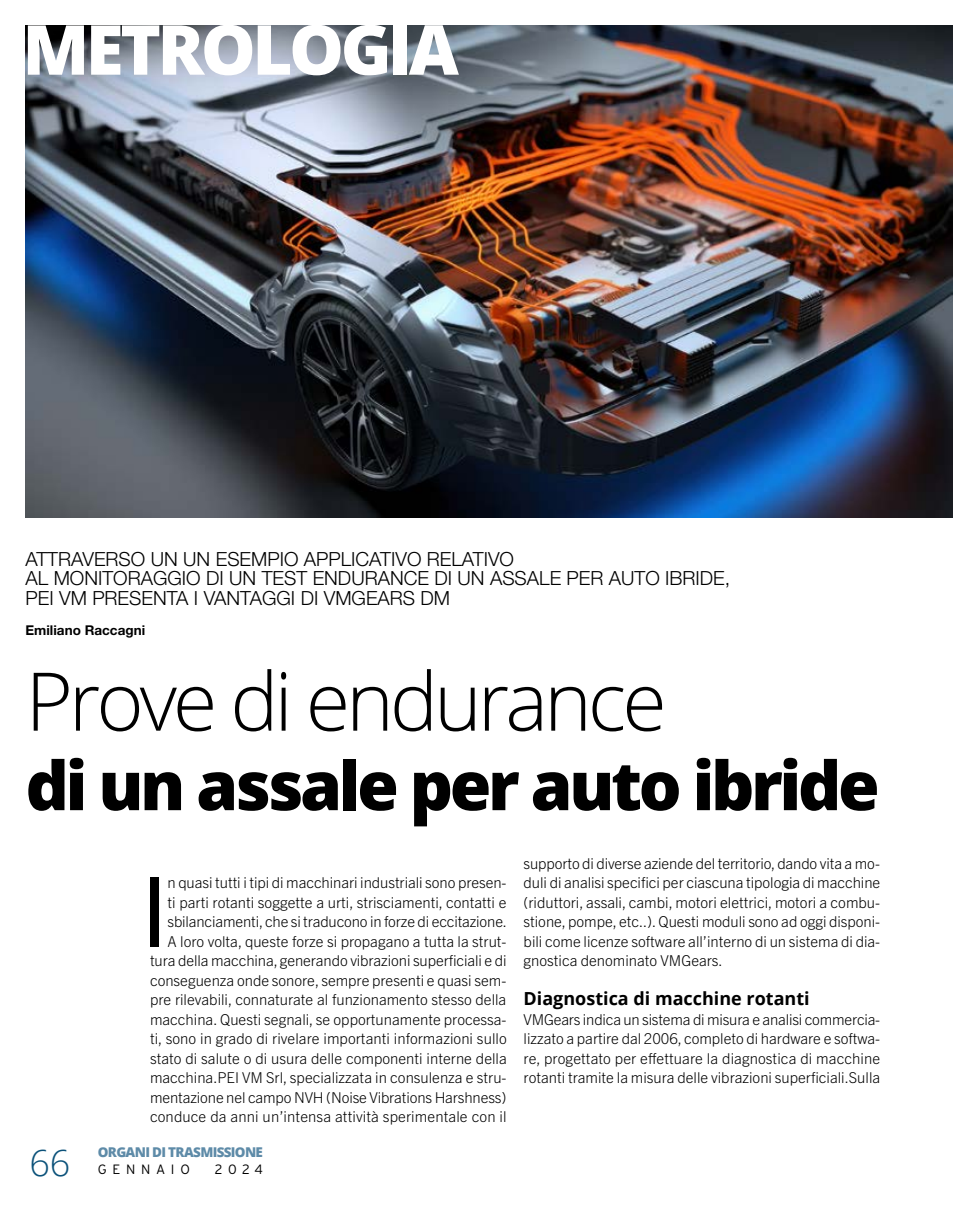
<style>
.page{position:relative;width:978px;height:1212px;background:#fff}
.page>*{position:absolute;margin:0;border:0;box-sizing:border-box;transform-origin:0 0}
.OT22_testo_capolettera{font:96.9px "Open Sans";color:#000}
.OT22_titolo_light{font:300 81px "Open Sans";letter-spacing:-.05em;color:#000}
.t1{font:800 69px "Open Sans";letter-spacing:-.05em;color:#fff}
.OT22_titolo_bold{font:800 67.5px "Open Sans";letter-spacing:-.05em;color:#000}
.t2{font:300 36px "Open Sans";color:#0c527a}
.OT22_sommario{font:300 19.5px/19.5px "Helvetica Neue LT Std";color:#000}
.OT22_titolino{font:700 18px "Open Sans";color:#000}
.OT22_testo_capolettera-2{font:300 15px/19.5px "Trade Gothic Next LT Pro";color:#000;text-align:justify}
.OT22_testo{font:300 15px/19.5px "Trade Gothic Next LT Pro";color:#000;text-align:justify}
.t3{font:800 13.5px "Open Sans";letter-spacing:-.05em;color:#5e8ba8}
.OT22_firma{font:700 13.5px "Helvetica Neue LT Std";color:#000}
.t4{font:300 13.5px "Interstate";letter-spacing:.425em;color:#000}
</style>
<div class="page">
<img style="left:26px;top:26px;width:926px;height:492px">
<p class="t1" style="left:23px;top:-3px;width:438px">METROLOGIA</p>
<p class="OT22_sommario" style="left:26px;top:549px;width:490px">ATTRAVERSO UN UN ESEMPIO APPLICATIVO RELATIVO</p>
<p class="OT22_sommario" style="left:26px;top:568px;width:706px">AL MONITORAGGIO DI UN TEST ENDURANCE DI UN ASSALE PER AUTO IBRIDE,<br>PEI VM PRESENTA I VANTAGGI DI VMGEARS DM</p>
<p class="OT22_firma" style="left:26px;top:621px;width:121px">Emiliano Raccagni</p>
<p class="OT22_titolo_light" style="left:26px;top:646px;width:643px">Prove di endurance</p>
<p class="OT22_titolo_bold" style="left:26px;top:734px;width:856px">di un assale per auto ibride</p>
<h3 class="t2" style="left:30px;top:1138px;width:42px">66</h3>
<p class="OT22_testo_capolettera" style="left:141px;top:845px;width:29px">I</p>
<p class="OT22_testo_capolettera-2" style="left:168px;top:872px;width:341px">n quasi tutti i tipi di macchinari industriali sono presen&shy;ti parti rotanti soggette a urti, strisciamenti, contatti e sbilanciamenti, che si traducono in forze di eccitazione.</p>
<p class="OT22_testo_capolettera-2" style="left:150px;top:930px;width:358px;text-indent:18px">A loro volta, queste forze si propagano a tutta la strut&shy;tura della macchina, generando vibrazioni superficiali e di conseguenza onde sonore, sempre presenti e quasi sem&shy;pre rilevabili, connaturate al funzionamento stesso della macchina. Questi segnali, se opportunamente processa&shy;ti, sono in grado di rivelare importanti informazioni sullo stato di salute o di usura delle componenti interne della macchina.PEI VM Srl, specializzata in consulenza e stru&shy;mentazione nel campo NVH (Noise Vibrations Harshness) conduce da anni un’intensa attività sperimentale con il</p>
<p class="t3" style="left:98px;top:1142px;width:167px">ORGANI DI TRASMISSIONE</p>
<p class="t4" style="left:98px;top:1161px;width:94px">GENNAIO</p>
<p class="t4" style="left:215px;top:1161px;width:50px">2024</p>
<p class="OT22_testo_capolettera-2" style="left:524px;top:852px;width:358px">supporto di diverse aziende del territorio, dando vita a mo&shy;duli di analisi specifici per ciascuna tipologia di macchine (riduttori, assali, cambi, motori elettrici, motori a combu&shy;stione, pompe, etc..). Questi moduli sono ad oggi disponi&shy;bili come licenze software all’interno di un sistema di dia&shy;gnostica denominato VMGears.</p>
<p class="OT22_titolino" style="left:524px;top:986px;width:288px">Diagnostica di macchine rotanti</p>
<p class="OT22_testo" style="left:524px;top:1008px;width:358px">VMGears indica un sistema di misura e analisi commercia&shy;lizzato a partire dal 2006, completo di hardware e softwa&shy;re, progettato per effettuare la diagnostica di macchine rotanti tramite la misura delle vibrazioni superficiali.Sulla</p>
</div>
